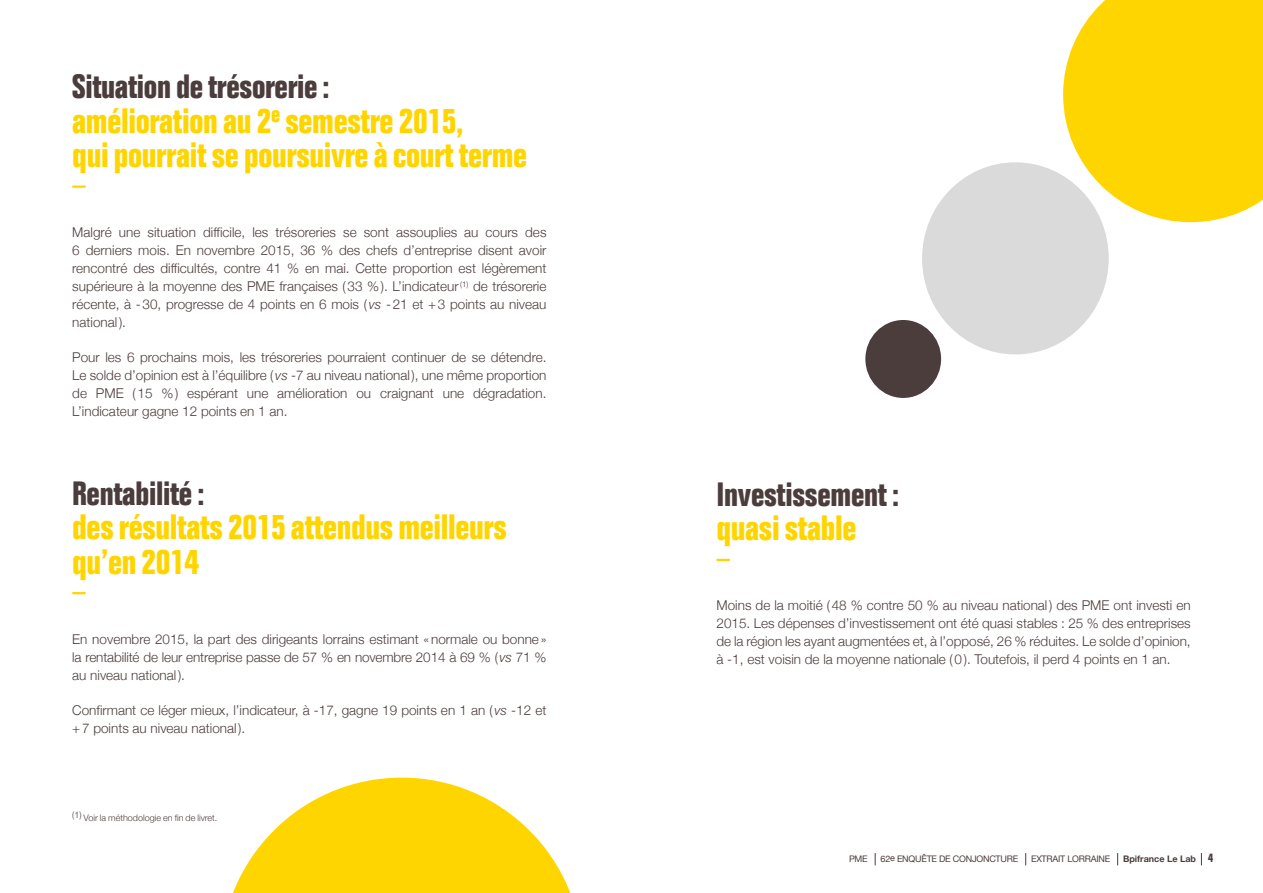
<style>
.page{position:relative;width:1263px;height:893px;background:#fff}
.page>*{position:absolute;margin:0;border:0;box-sizing:border-box;transform-origin:0 0}
.t1{font:700 condensed 34.5px/34.5px "Folio";letter-spacing:-.01em;color:#ffd500}
.t2{font:700 condensed 33px "Folio";letter-spacing:-.01em;color:#4b3d3c}
.t3{font:300 13.5px/18px "Helvetica Neue";color:#4b3d3c;text-align:justify}
.t4{font:9px "Helvetica Neue";letter-spacing:-.025em;color:#4b3d3c}
.t5{font:300 9px "Helvetica Neue";color:#4b3d3c}
.t6{font:700 9px "Helvetica Neue";color:#4b3d3c}
.s1{font-style:italic}
.s2{font-family:"Folio";font-stretch:condensed;font-size:12px}
</style>
<div class="page">
<hr style="left:72px;top:185px;width:14px;height:3px;background:#ffd500">
<svg style="left:72px;top:592px;width:14px;height:2px"></svg>
<svg style="left:716px;top:559px;width:14px;height:2px"></svg>
<svg style="left:1063px;top:0;width:200px;height:222px;background:#fed91d"></svg>
<svg style="left:233px;top:778px;width:338px;height:115px"></svg>
<div style="left:922px;top:162px;width:187px;height:192px;background:#dadada;border-radius:50%"></div>
<div style="left:865px;top:320px;width:76px;height:78px;background:#4b3d3c;border-radius:50%"></div>
<svg style="left:875px;top:853px;width:1px;height:12px"></svg>
<svg style="left:1025px;top:853px;width:1px;height:12px"></svg>
<svg style="left:1117px;top:853px;width:1px;height:12px"></svg>
<svg style="left:1201px;top:853px;width:1px;height:12px"></svg>
<h2 class="t2" style="left:72px;top:68px;width:259px">Situation de trésorerie :</h2>
<h1 class="t1" style="left:72px;top:103px;width:456px">amélioration au 2<sup>e</sup> semestre 2015,<br>qui pourrait se poursuivre à court terme</h1>
<p class="t3" style="left:72px;top:222px;width:476px">Malgré une situation difficile, les trésoreries se sont assouplies au cours des 6 derniers mois. En novembre 2015, 36 % des chefs d’entreprise disent avoir rencontré des difficultés, contre 41 % en mai. Cette proportion est légèrement supérieure à la moyenne des PME françaises (33 %). L’indicateur <sup>(1)</sup> de trésorerie récente, à -30, progresse de 4 points en 6 mois ( <span class="s1">vs</span> -21 et +3 points au niveau national ).</p>
<p class="t3" style="left:72px;top:347px;width:476px">Pour les 6 prochains mois, les trésoreries pourraient continuer de se détendre.<br>Le solde d’opinion est à l’équilibre ( <span class="s1">vs</span> -7 au niveau national ), une même proportion de PME (15 %) espérant une amélioration ou craignant une dégradation.<br>L’indicateur gagne 12 points en 1 an.</p>
<h2 class="t2" style="left:72px;top:475px;width:134px">Rentabilité :</h2>
<h1 class="t1" style="left:72px;top:510px;width:436px">des résultats 2015 attendus meilleurs qu’en 2014</h1>
<p class="t3" style="left:72px;top:629px;width:476px">En novembre 2015, la part des dirigeants lorrains estimant «normale ou bonne» la rentabilité de leur entreprise passe de 57 % en novembre 2014 à 69 % (<span class="s1">vs</span> 71 % au niveau national ).</p>
<p class="t3" style="left:72px;top:700px;width:476px">Confirmant ce léger mieux, l’indicateur, à -17, gagne 19 points en 1 an ( <span class="s1">vs</span> -12 et +7 points au niveau national ).</p>
<p class="t5" style="left:72px;top:810px;width:147px">(1) Voir la méthodologie en fin de livret.</p>
<h2 class="t2" style="left:716px;top:476px;width:184px">Investissement :</h2>
<h1 class="t1" style="left:716px;top:511px;width:142px">quasi stable</h1>
<p class="t3" style="left:716px;top:596px;width:476px">Moins de la moitié (48 % contre 50 % au niveau national ) des PME ont investi en 2015. Les dépenses d’investissement ont été quasi stables : 25 % des entreprises de la région les ayant augmentées et, à l’opposé, 26 % réduites. Le solde d’opinion, à -1, est voisin de la moyenne nationale (0). Toutefois, il perd 4 points en 1 an.</p>
<p class="t4" style="left:849px;top:853px;width:20px">PME</p>
<p class="t4" style="left:880px;top:853px;width:139px">62e ENQUÊTE DE CONJONCTURE</p>
<p class="t4" style="left:1031px;top:853px;width:81px">EXTRAIT LORRAINE</p>
<p class="t6" style="left:1123px;top:852px;width:92px">Bpifrance Le Lab <span class="s2">4</span></p>
</div>
